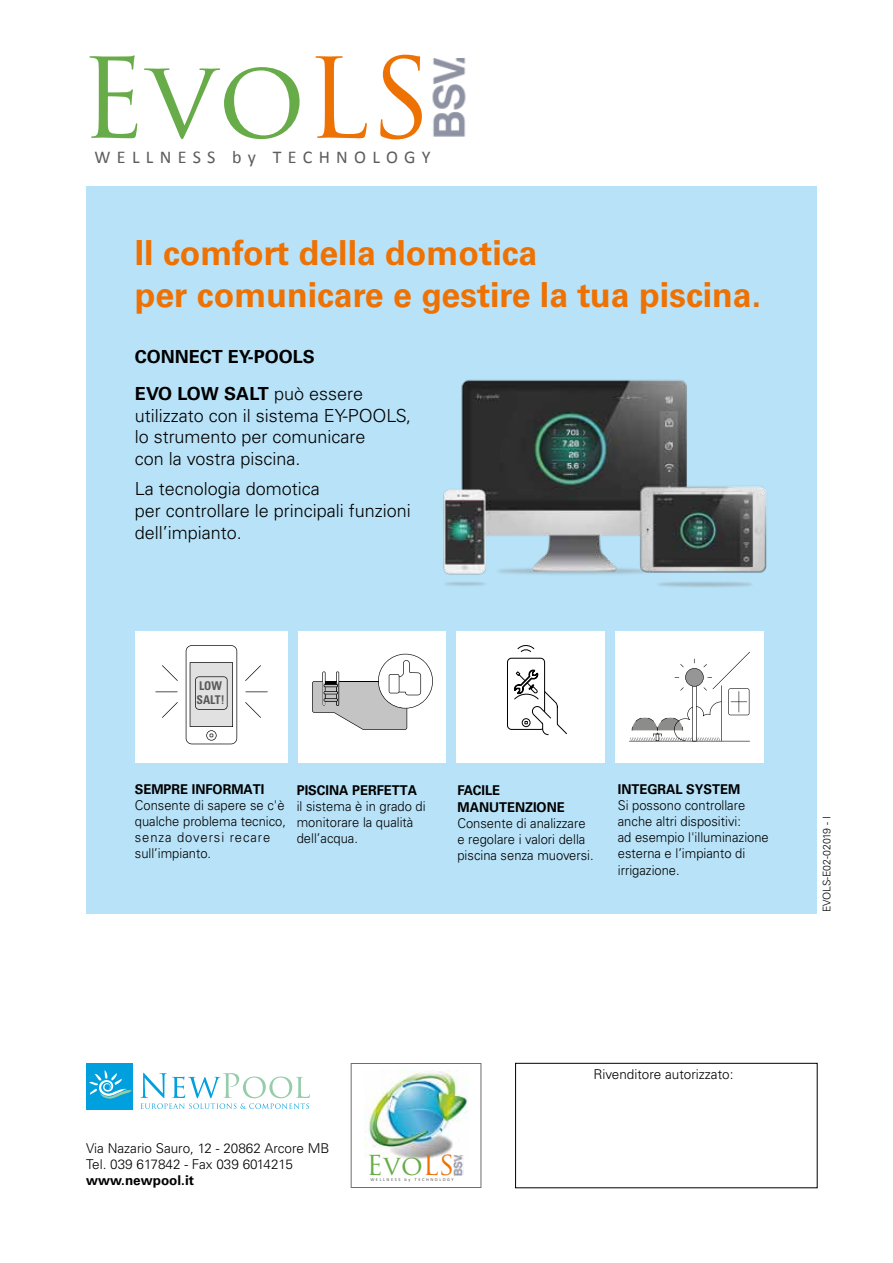
<style>
.page{position:relative;width:893px;height:1263px;background:#fff}
.page>*{position:absolute;margin:0;border:0;box-sizing:border-box;transform-origin:0 0}
.t1{font:108px "Trajan Pro 3";letter-spacing:.005em;color:#67ac49}
.t2{font:700 34.5px/41.4px "Univers";color:#ee7203}
.t3{font:26.85px "Trajan Pro 3";letter-spacing:.005em;color:#67ac49}
.t4{font:300 18px/21.6px "Univers";color:#000}
.t5{font:18px "Calibri";letter-spacing:.35em;color:#5c5c5b}
.t6{font:700 18px "Univers";color:#000}
.t7{font:300 13.5px/16.2px "Univers";color:#000;scale:.96 1}
.t8{font:300 13.5px/16.2px "Univers";color:#000}
.t9{font:700 13.5px/16.2px "Univers";color:#000;scale:.96 1}
.t10{font:700 13.5px "Univers";color:#000}
.t11{font:700 condensed 12px/14.4px "Univers";color:#5a5a59}
.t12{font:300 10.5px "Univers";color:#000}
.t13{font:4.5px "Calibri";letter-spacing:.35em;color:#5c5c5b}
.s1{color:#ee7203}
.s2{font-weight:700}
</style>
<div class="page">
<div style="left:86px;top:186px;width:730px;height:727px;background:#b8e2f7"></div>
<img style="left:432px;top:58px;width:34px;height:79px">
<div style="left:86px;top:1063px;width:46px;height:46px;background:#00a0de"></div>
<svg style="left:140px;top:1073px;width:170px;height:36px"></svg>
<svg style="left:89px;top:1070px;width:43px;height:29px"></svg>
<div style="left:515px;top:1063px;width:302px;height:125px;border:1px solid #000"></div>
<div style="left:351px;top:1063px;width:130px;height:125px;background:#fff;border:1px solid #6d6d6c"></div>
<img style="left:364px;top:1070px;width:104px;height:89px">
<img style="left:453px;top:1155px;width:10px;height:20px">
<div style="left:615px;top:631px;width:149px;height:132px;background:#fff"></div>
<svg style="left:629px;top:659px;width:121px;height:83px"></svg>
<div style="left:298px;top:631px;width:147px;height:132px;background:#fff"></div>
<svg style="left:312px;top:654px;width:121px;height:76px"></svg>
<hr style="left:339px;top:681px;width:39px;height:1px;background:#000">
<div style="left:456px;top:631px;width:149px;height:132px;background:#fff"></div>
<svg style="left:507px;top:645px;width:60px;height:90px"></svg>
<div style="left:135px;top:631px;width:153px;height:132px;background:#fff"></div>
<svg style="left:186px;top:645px;width:51px;height:99px"></svg>
<svg style="left:245px;top:702px;width:16px;height:16px"></svg>
<svg style="left:245px;top:665px;width:16px;height:16px"></svg>
<svg style="left:162px;top:665px;width:16px;height:16px"></svg>
<svg style="left:162px;top:702px;width:16px;height:16px"></svg>
<svg style="left:155px;top:691px;width:23px;height:1px"></svg>
<svg style="left:245px;top:691px;width:23px;height:1px"></svg>
<img style="left:443px;top:379px;width:324px;height:208px">
<h1 class="t1" style="left:80px;top:24px;width:353px">Evo<span class="s1">LS</span></h1>
<h3 class="t5" style="left:95px;top:145px;width:337px">WELLNESS by TECHNOLOGY</h3>
<h2 class="t2" style="left:135px;top:233px;width:628px">Il comfort della domotica<br>per comunicare e gestire la tua piscina.</h2>
<h3 class="t6" style="left:135px;top:346px;width:181px">CONNECT EY-POOLS</h3>
<h3 class="t4" style="left:135px;top:383px;width:278px"><span class="s2">EVO LOW SALT</span> può essere utilizzato con il sistema EY-POOLS, lo strumento per comunicare<br>con la vostra piscina.</h3>
<h3 class="t4" style="left:135px;top:478px;width:278px">La tecnologia domotica<br>per controllare le principali funzioni dell’impianto.</h3>
<p class="t11" style="left:196px;top:678px;width:30px">LOW<br>SALT!</p>
<p class="t9" style="left:135px;top:781px;width:137px">SEMPRE INFORMATI</p>
<p class="t7" style="left:135px;top:797px;width:159px">Consente di sapere se c'è qualche problema tecnico, senza doversi recare sull’impianto.</p>
<p class="t9" style="left:297px;top:782px;width:127px">PISCINA PERFETTA</p>
<p class="t7" style="left:297px;top:798px;width:136px">il sistema è in grado di monitorare la qualità dell’acqua.</p>
<p class="t9" style="left:457px;top:783px;width:113px">FACILE<br>MANUTENZIONE</p>
<p class="t7" style="left:457px;top:815px;width:143px">Consente di analizzare e regolare i valori della piscina senza muoversi.</p>
<p class="t9" style="left:618px;top:781px;width:129px">INTEGRAL SYSTEM</p>
<p class="t7" style="left:618px;top:797px;width:159px">Si possono controllare anche altri dispositivi:<br>ad esempio l'illuminazione esterna e l’impianto di irrigazione.</p>
<p class="t12" style="left:820px;top:912px;width:97px;rotate:-90deg">EVOLS-E02-02019 - I</p>
<p class="t8" style="left:86px;top:1140px;width:245px">Via Nazario Sauro, 12 - 20862 Arcore MB<br>Tel. 039 617842 - Fax 039 6014215</p>
<p class="t10" style="left:86px;top:1172px;width:109px">www.newpool.it</p>
<h3 class="t3" style="left:367px;top:1147px;width:89px">Evo<span class="s1">LS</span></h3>
<p class="t13" style="left:370px;top:1177px;width:85px">WELLNESS by TECHNOLOGY</p>
<p class="t8" style="left:593px;top:1066px;width:141px">Rivenditore autorizzato:</p>
</div>
